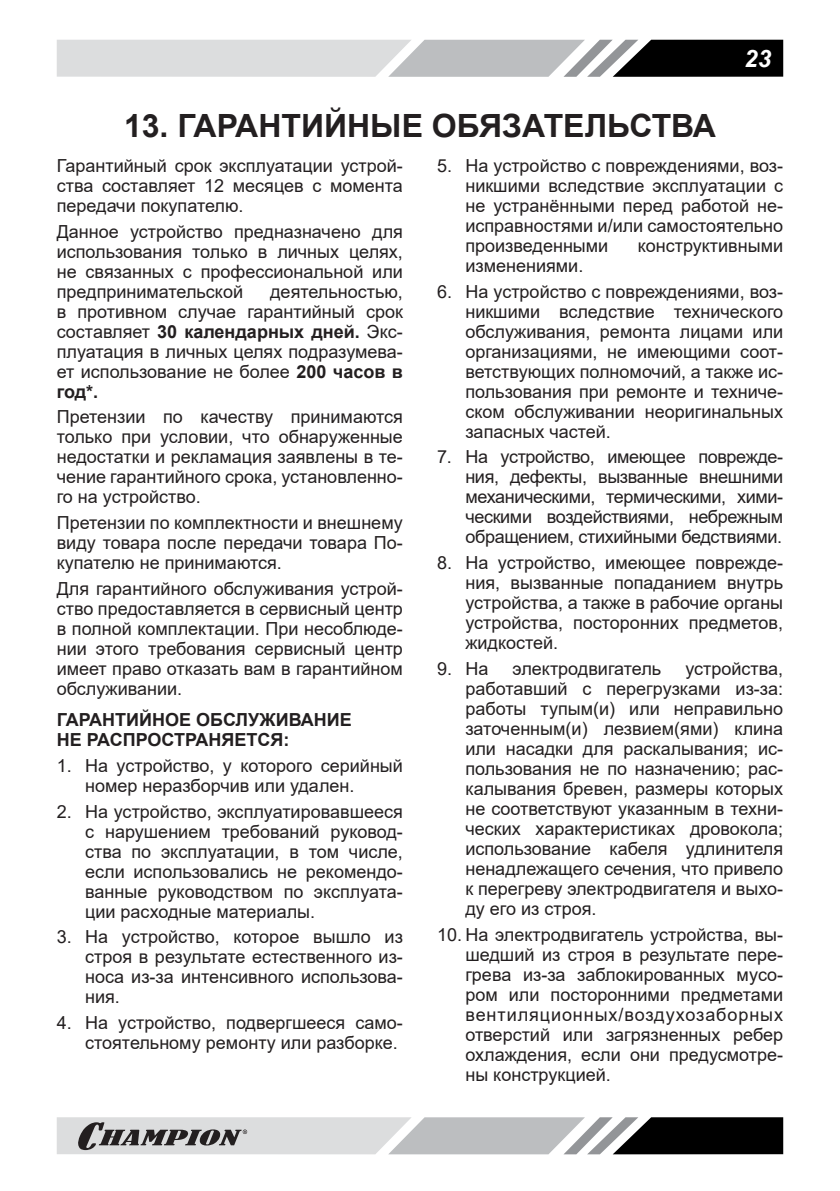
<style>
.page{position:relative;width:840px;height:1191px;background:#fff}
.page>*{position:absolute;margin:0;border:0;box-sizing:border-box;transform-origin:0 0}
.t1{font:700 32px "Arial";color:#231f20}
.t2{font:italic 700 24px "Arial";color:#fff}
.t3{font:18px/20px "Arial";color:#231f20;text-align:justify}
.t4{font:700 18px/20px "Arial";color:#231f20}
.s1{font-weight:700}
</style>
<div class="page">
<svg style="left:57px;top:40px;width:725px;height:37px;background:#a7a8a9"></svg>
<svg style="left:57px;top:1117px;width:725px;height:37px;background:#9c9d9e"></svg>
<h2 class="t2" style="left:743px;top:50px;width:28px">23</h2>
<h1 class="t1" style="left:124px;top:103px;width:593px">13. ГАРАНТИЙНЫЕ ОБЯЗАТЕЛЬСТВА</h1>
<p class="t3" style="left:57px;top:155px;width:347px">Гарантийный срок эксплуатации устрой&shy;ства составляет 12 месяцев с момента передачи покупателю.</p>
<p class="t3" style="left:57px;top:221px;width:347px">Данное устройство предназначено для использования только в личных целях, не связанных с профессиональной или предпринимательской</p>
<p class="t3" style="left:465px;top:155px;width:319px;text-indent:-28px">5. На устройство с повреждениями, воз&shy;никшими вследствие эксплуатации с не устранёнными перед работой не&shy;исправностями и/или самостоятельно произведенными</p>
<p class="t3" style="left:637px;top:235px;width:147px">конструктивными</p>
<p class="t3" style="left:465px;top:255px;width:119px">изменениями.</p>
<p class="t3" style="left:465px;top:281px;width:319px;text-indent:-28px">6. На устройство с повреждениями, воз&shy;никшими вследствие технического обслуживания, ремонта лицами или организациями, не имеющими соот&shy;ветствующих полномочий, а также ис&shy;пользования при ремонте и техниче&shy;ском обслуживании неоригинальных запасных частей.</p>
<p class="t3" style="left:465px;top:447px;width:319px;text-indent:-28px">7. На устройство, имеющее поврежде&shy;ния, дефекты, вызванные внешними механическими, термическими, хими&shy;ческими воздействиями, небрежным обращением, стихийными бедствиями.</p>
<p class="t3" style="left:465px;top:552px;width:319px;text-indent:-28px">8. На устройство, имеющее поврежде&shy;ния, вызванные попаданием внутрь устройства, а также в рабочие органы устройства, посторонних предметов, жидкостей.</p>
<p class="t3" style="left:437px;top:658px;width:53px">9. На</p>
<p class="t3" style="left:512px;top:658px;width:150px">электродвигатель</p>
<p class="t3" style="left:57px;top:281px;width:347px;text-indent:213px">деятельностью, в противном случае гарантийный срок составляет <span class="s1">30 календарных дней.</span> Экс&shy;плуатация в личных целях подразумева&shy;ет использование не более <span class="s1">200 часов в год*.</span></p>
<p class="t3" style="left:57px;top:407px;width:347px">Претензии по качеству принимаются только при условии, что обнаруженные недостатки и рекламация заявлены в те&shy;чение гарантийного срока, установленно&shy;го на устройство.</p>
<p class="t3" style="left:57px;top:512px;width:347px">Претензии по комплектности и внешнему виду товара после передачи товара По&shy;купателю не принимаются.</p>
<p class="t3" style="left:57px;top:578px;width:347px">Для гарантийного обслуживания устрой&shy;ство предоставляется в сервисный центр в полной комплектации. При несоблюде&shy;нии этого требования сервисный центр имеет право отказать вам в гарантийном обслуживании.</p>
<p class="t4" style="left:57px;top:710px;width:296px">ГАРАНТИЙНОЕ ОБСЛУЖИВАНИЕ<br>НЕ РАСПРОСТРАНЯЕТСЯ:</p>
<p class="t3" style="left:85px;top:755px;width:319px;text-indent:-28px">1. На устройство, у которого серийный номер неразборчив или удален.</p>
<p class="t3" style="left:85px;top:801px;width:319px;text-indent:-28px">2. На устройство, эксплуатировавшееся с нарушением требований руковод&shy;ства по эксплуатации, в том числе, если использовались не рекомендо&shy;ванные руководством по эксплуата&shy;ции расходные материалы.</p>
<p class="t3" style="left:85px;top:926px;width:319px;text-indent:-28px">3. На устройство, которое вышло из строя в результате естественного из&shy;носа из-за интенсивного использова&shy;ния.</p>
<p class="t3" style="left:57px;top:1012px;width:347px;text-align:right">4. На устройство, подвергшееся само&shy;стоятельному ремонту или разборке.</p>
<p class="t3" style="left:465px;top:658px;width:319px;text-indent:220px">устройства, работавший с перегрузками из-за: работы тупым(и) или неправильно заточенным(и) лезвием(ями) клина или насадки для раскалывания; ис&shy;пользования не по назначению; рас&shy;калывания бревен, размеры которых не соответствуют указанным в техни&shy;ческих характеристиках дровокола; использование кабеля удлинителя ненадлежащего сечения, что привело к перегреву электродвигателя и выхо&shy;ду его из строя.</p>
<p class="t3" style="left:465px;top:924px;width:319px;text-indent:-28px">10. На электродвигатель устройства, вы&shy;шедший из строя в результате пере&shy;грева из-за заблокированных мусо&shy;ром или посторонними предметами вентиляционных/воздухозаборных отверстий или загрязненных ребер охлаждения, если они предусмотре&shy;ны конструкцией.</p>
</div>
